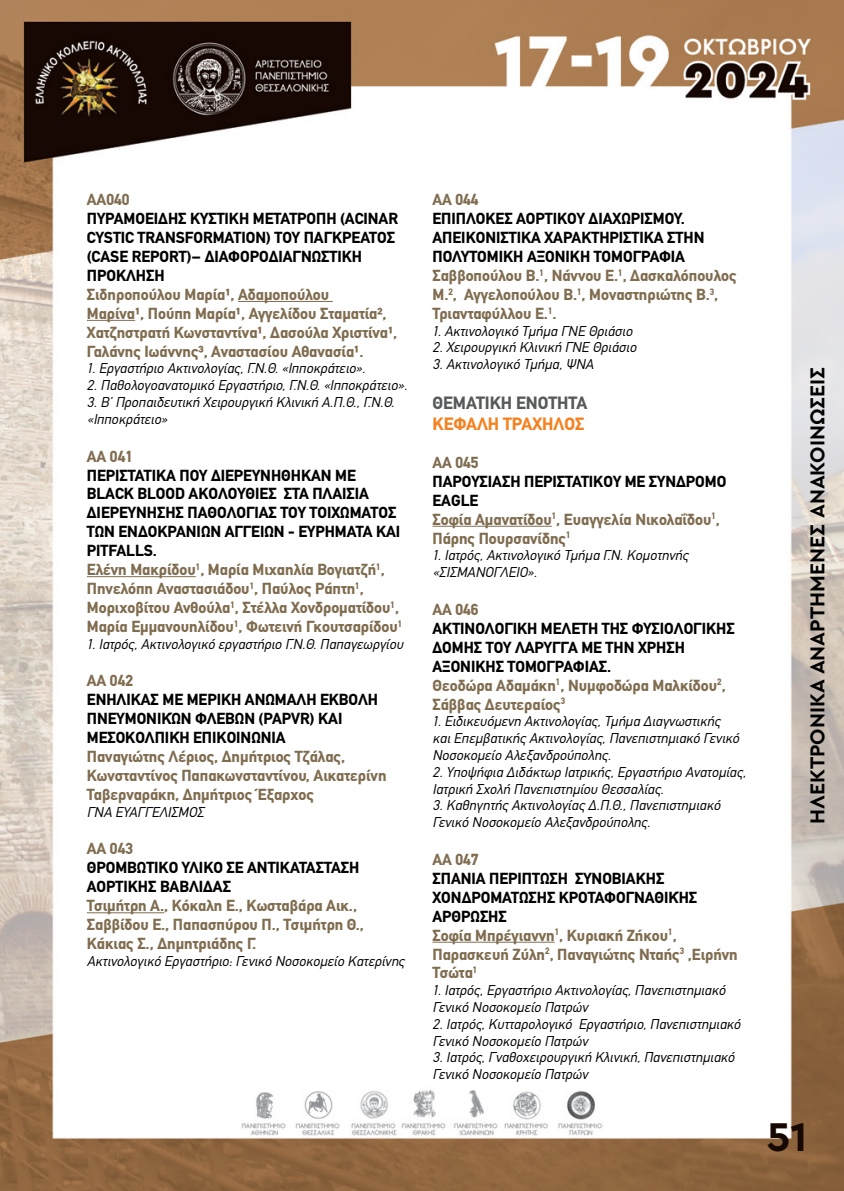
<style>
.page{position:relative;width:844px;height:1191px;background:#fff}
.page>*{position:absolute;margin:0;border:0;box-sizing:border-box;transform-origin:0 0}
.t1{font:700 42px "Cera Pro";color:#160802}
.t2{font:700 21px "Cera Pro";color:#000}
.t3{font:700 17.5px "CF Din";color:#58595b}
.t4{font:700 17.5px "CF Din";color:#f58220}
.t5{font:700 15.75px/18.9px "CF Din";color:#806d50}
.t6{font:700 15.75px/18.9px "CF Din";color:#000}
.t7{font:italic 14px/16.8px "CF Din";color:#000}
.s1{color:#000}
.s2{color:#806d50}
</style>
<div class="page">
<img style="left:0;top:0;width:843px;height:1191px">
<hr style="left:238px;top:301px;width:95px;height:1px;background:#806d50">
<hr style="left:87px;top:320px;width:48px;height:1px;background:#806d50">
<hr style="left:87px;top:576px;width:109px;height:1px;background:#806d50">
<hr style="left:87px;top:912px;width:77px;height:1px;background:#806d50">
<hr style="left:432px;top:526px;width:119px;height:1px;background:#806d50">
<hr style="left:432px;top:941px;width:122px;height:1px;background:#806d50">
<p class="t5" style="left:87px;top:191px;width:44px">ΑΑ040</p>
<p class="t6" style="left:87px;top:209px;width:313px">ΠΥΡΑΜΟΕΙΔΗΣ ΚΥΣΤΙΚΗ ΜΕΤΑΤΡΟΠΗ (ACINAR<br>CYSTIC TRANSFORMATION) ΤΟΥ ΠΑΓΚΡΕΑΤΟΣ (CASE REPORT)– ΔΙΑΦΟΡΟΔΙΑΓΝΩΣΤΙΚH<br>ΠΡOΚΛΗΣΗ</p>
<p class="t5" style="left:87px;top:285px;width:312px">Σιδηροπούλου Μαρία¹, Αδαμοπούλου<br>Μαρίνα¹, Πούπη Μαρία¹, Αγγελίδου Σταματία², Χατζηστρατή Κωνσταντίνα¹, Δασούλα Χριστίνα¹, Γαλάνης Ιωάννης³, Αναστασίου Αθανασία¹.</p>
<p class="t7" style="left:87px;top:360px;width:280px">1. Εργαστήριο Ακτινολογίας, Γ.Ν.Θ. «Ιπποκράτειο».</p>
<p class="t7" style="left:87px;top:377px;width:322px">2. Παθολογοανατομικό Εργαστήριο, Γ.Ν.Θ. «Ιπποκράτειο».</p>
<p class="t7" style="left:87px;top:394px;width:309px">3. Β’ Προπαιδευτική Χειρουργική Κλινική Α.Π.Θ., Γ.Ν.Θ. «Ιπποκράτειο»</p>
<p class="t5" style="left:87px;top:447px;width:48px">ΑΑ 041</p>
<p class="t5" style="left:87px;top:466px;width:317px"><span class="s1">ΠΕΡΙΣΤΑΤΙΚΑ ΠΟΥ ΔΙΕΡΕΥΝΗΘΗΚΑΝ ΜΕ BLACK BLOOD ΑΚΟΛΟΥΘΙΕΣ ΣΤΑ ΠΛΑΙΣΙΑ ΔΙΕΡΕΥΝΗΣΗΣ ΠΑΘΟΛΟΓΙΑΣ ΤΟΥ ΤΟΙΧΩΜΑΤΟΣ ΤΩΝ ΕΝΔΟΚΡΑΝΙΩΝ ΑΓΓΕΙΩΝ - ΕΥΡΗΜΑΤΑ ΚΑΙ PITFALLS.<br></span>Ελένη Μακρίδου<sup>1</sup>, Μαρία Μιχαηλία Βογιατζή<sup>1</sup>, Πηνελόπη Αναστασιάδου<sup>1</sup>, Παύλος Ράπτη<sup>1</sup>, Μοριχοβίτου Ανθούλα<sup>1</sup>, Στέλλα Χονδροματίδου<sup>1</sup>, Μαρία Εμμανουηλίδου<sup>1</sup>, Φωτεινή Γκουτσαρίδου<sup>1</sup></p>
<p class="t7" style="left:87px;top:635px;width:318px">1. Ιατρός, Ακτινολογικό εργαστήριο Γ.Ν.Θ. Παπαγεωργίου</p>
<p class="t5" style="left:87px;top:671px;width:48px">ΑΑ 042</p>
<p class="t6" style="left:87px;top:690px;width:293px">ΕΝΗΛΙΚΑΣ ΜΕ ΜΕΡΙΚΗ ΑΝΩΜΑΛΗ ΕΚΒΟΛΗ<br>ΠΝΕΥΜΟΝΙΚΏΝ ΦΛΕΒΩΝ (PAPVR) ΚΑΙ<br>ΜΕΣΟΚΟΛΠΙΚΉ ΕΠΙΚΟΙΝΩΝΙΑ</p>
<p class="t5" style="left:87px;top:747px;width:301px">Παναγιώτης Λέριος, Δημήτριος Τζάλας,<br>Κωνσταντίνος Παπακωνσταντίνου, Αικατερίνη<br>Ταβερναράκη, Δημήτριος Έξαρχος</p>
<p class="t7" style="left:87px;top:803px;width:119px">ΓΝΑ ΕΥΑΓΓΕΛΙΣΜΟΣ</p>
<p class="t5" style="left:87px;top:839px;width:48px">ΑΑ 043</p>
<p class="t6" style="left:87px;top:858px;width:274px">ΘΡΟΜΒΩΤΙΚΟ ΥΛΙΚΟ ΣΕ ΑΝΤΙΚΑΤΑΣΤΑΣΗ<br>ΑΟΡΤΙΚΗΣ ΒΑΒΛΙΔΑΣ</p>
<p class="t5" style="left:87px;top:896px;width:278px">Τσιμήτρη Α., Κόκαλη Ε., Κωσταβάρα Αικ.,<br>Σαββίδου Ε., Παπασπύρου Π., Τσιμήτρη Θ.,<br>Κάκιας Σ., Δημητριάδης Γ.</p>
<p class="t7" style="left:87px;top:952px;width:319px">Ακτινολογικό Εργαστήριο: Γενικό Νοσοκομείο Κατερίνης</p>
<p class="t5" style="left:432px;top:191px;width:48px">ΑΑ 044</p>
<p class="t6" style="left:432px;top:209px;width:305px">ΕΠΙΠΛΟΚΕΣ ΑΟΡΤΙΚΟΥ ΔΙΑΧΩΡΙΣΜΟΥ.<br>ΑΠΕΙΚΟΝΙΣΤΙΚΑ ΧΑΡΑΚΤΗΡΙΣΤΙΚΑ ΣΤΗΝ ΠΟΛΥΤΟΜΙΚΗ ΑΞΟΝΙΚΗ ΤΟΜΟΓΡΑΦΙΑ <span class="s2">Σαββοπούλου Β.</span><sup>1</sup><span class="s2">, Νάννου Ε.</span><sup>1</sup><span class="s2">, Δασκαλόπουλος Μ.</span><sup>2</sup><span class="s2">, Αγγελοπούλου Β.</span><sup>1</sup><span class="s2">, Μοναστηριώτης Β.</span><sup>3</sup><span class="s2">, Τριανταφύλλου Ε.</span><sup>1</sup><span class="s2">.</span></p>
<p class="t7" style="left:432px;top:322px;width:201px">1. Ακτινολογικό Τμήμα ΓΝΕ Θριάσιο</p>
<p class="t7" style="left:432px;top:339px;width:205px">2. Χειρουργική Κλινική ΓΝΕ Θριάσιο</p>
<p class="t7" style="left:432px;top:356px;width:162px">3. Ακτινολογικό Τμήμα, ΨΝΑ</p>
<p class="t3" style="left:432px;top:393px;width:156px">ΘΕΜΑΤΙΚΗ ΕΝΟΤΗΤΑ</p>
<p class="t4" style="left:432px;top:414px;width:153px">ΚΕΦΑΛΗ ΤΡΑΧΗΛΟΣ</p>
<p class="t5" style="left:432px;top:453px;width:48px">ΑΑ 045</p>
<p class="t5" style="left:432px;top:472px;width:295px"><span class="s1">ΠΑΡΟΥΣΙΑΣΗ ΠΕΡΙΣΤΑΤΙΚΟΥ ΜΕ ΣΥΝΔΡΟΜΟ<br>EAGLE<br></span>Σοφία Αμανατίδου<sup>1</sup>, Ευαγγελία Νικολαΐδου<sup>1</sup>,<br>Πάρης Πουρσανίδης<sup>1</sup></p>
<p class="t7" style="left:432px;top:547px;width:257px">1. Ιατρός, Ακτινολογικό Τμήμα Γ.Ν. Κομοτηνής «ΣΙΣΜΑΝΟΓΛΕΙΟ».</p>
<p class="t5" style="left:432px;top:600px;width:48px">ΑΑ 046</p>
<p class="t6" style="left:432px;top:619px;width:303px">ΑΚΤΙΝΟΛΟΓΙΚΗ ΜΕΛΕΤΗ ΤΗΣ ΦΥΣΙΟΛΟΓΙΚΗΣ<br>ΔΟΜΗΣ ΤΟΥ ΛΑΡΥΓΓΑ ΜΕ ΤΗΝ ΧΡΗΣΗ<br>ΑΞΟΝΙΚΗΣ ΤΟΜΟΓΡΑΦΙΑΣ.<br><span class="s2">Θεοδώρα Αδαμάκη</span><sup>1</sup><span class="s2">, Νυμφοδώρα Μαλκίδου</span><sup>2</sup><span class="s2">,<br>Σάββας Δευτεραίος</span><sup>3</sup></p>
<p class="t7" style="left:432px;top:713px;width:308px">1. Ειδικευόμενη Ακτινολογίας, Τμήμα Διαγνωστικής και Επεμβατικής Ακτινολογίας, Πανεπιστημιακό Γενικό<br>Νοσοκομείο Αλεξανδρούπολης.</p>
<p class="t7" style="left:432px;top:763px;width:315px">2. Υποψήφια Διδάκτωρ Ιατρικής, Εργαστήριο Ανατομίας,<br>Ιατρική Σχολή Πανεπιστημίου Θεσσαλίας.</p>
<p class="t7" style="left:432px;top:797px;width:289px">3. Καθηγητής Ακτινολογίας Δ.Π.Θ., Πανεπιστημιακό<br>Γενικό Νοσοκομείο Αλεξανδρούπολης.</p>
<p class="t5" style="left:432px;top:850px;width:48px">ΑΑ 047</p>
<p class="t5" style="left:432px;top:869px;width:307px"><span class="s1">ΣΠΑΝΙΑ ΠΕΡΙΠΤΩΣΗ ΣΥΝΟΒΙΑΚΗΣ<br>ΧΟΝΔΡΟΜΑΤΩΣΗΣ ΚΡΟΤΑΦΟΓΝΑΘΙΚΉΣ<br>ΑΡΘΡΩΣΗΣ<br></span>Σοφία Μπρέγιαννη<sup>1</sup>, Κυριακή Ζήκου<sup>1</sup>,<br>Παρασκευή Ζύλη<sup>2</sup>, Παναγιώτης Νταής<sup>3</sup> ,Ειρήνη<br>Τσώτα<sup>1</sup></p>
<p class="t7" style="left:432px;top:982px;width:294px">1. Ιατρός, Εργαστήριο Ακτινολογίας, Πανεπιστημιακό<br>Γενικό Νοσοκομείο Πατρών</p>
<p class="t7" style="left:432px;top:1015px;width:309px">2. Ιατρός, Κυτταρολογικό Εργαστήριο, Πανεπιστημιακό<br>Γενικό Νοσοκομείο Πατρών</p>
<p class="t7" style="left:432px;top:1049px;width:303px">3. Ιατρός, Γναθοχειρουργική Κλινική, Πανεπιστημιακό<br>Γενικό Νοσοκομείο Πατρών</p>
<h2 class="t2" style="left:803px;top:824px;width:459px;rotate:-90deg">ΗΛΕΚΤΡΟΝΙΚΑ ΑΝΑΡΤΗΜΕΝΕΣ ΑΝΑΚΟΙΝΩΣΕΙΣ</h2>
<h1 class="t1" style="left:766px;top:1108px;width:42px">51</h1>
</div>
